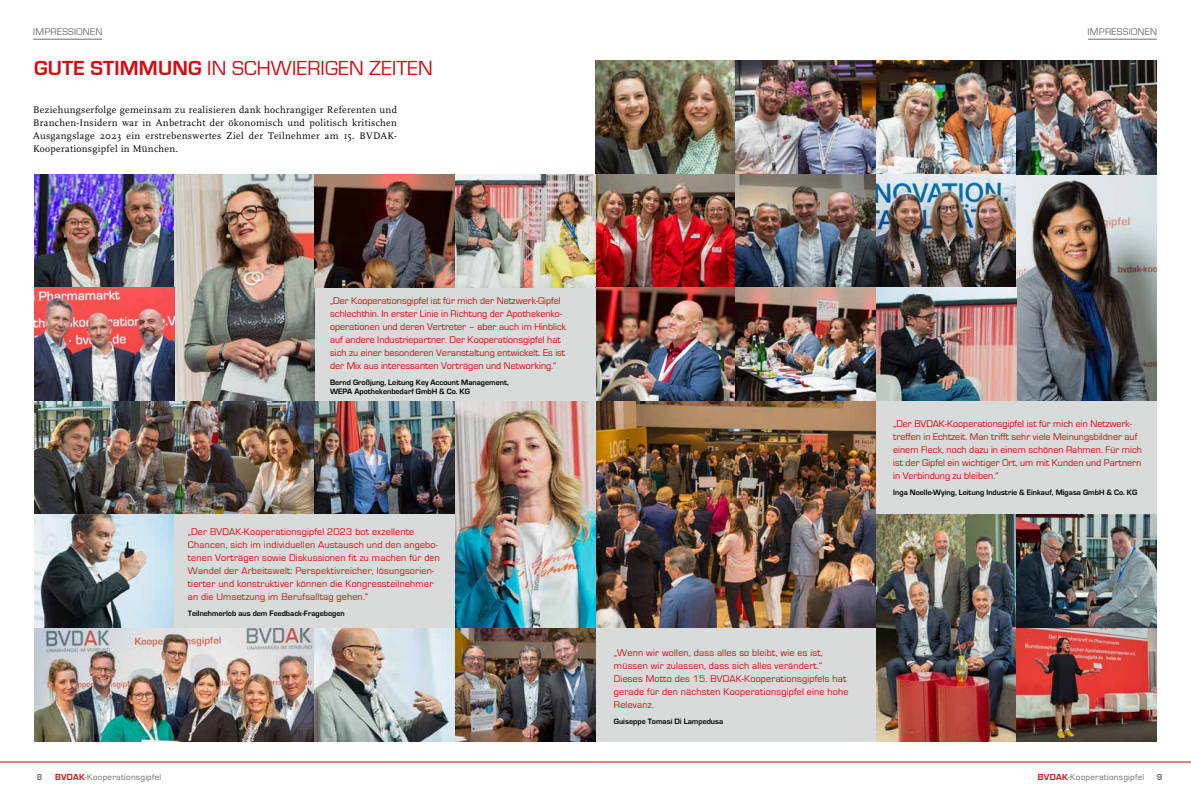
<style>
.page{position:relative;width:1191px;height:794px;background:#fff}
.page>*{position:absolute;margin:0;border:0;box-sizing:border-box;transform-origin:0 0}
.t1{font:21px "Eurostile";letter-spacing:.01em;color:#d40a11}
.t2{font:10px/13px "Eurostile";color:#d40a11}
.t3{font:10px/13px "Eurostile";letter-spacing:.02em;color:#d40a11}
.t4{font:10px/13px "Scala Pro";letter-spacing:.03em;color:#000;text-align:justify}
.t5{font:10px "Eurostile";letter-spacing:.03em;color:#6e6e6e}
.t6{font:9px "Eurostile";letter-spacing:.03em;color:#6e6e6e}
.t7{font:700 9px "Eurostile";color:#6e6e6e}
.t8{font:700 8px/9px "Eurostile";color:#000}
.s1{font-weight:700}
.s2{font-weight:700;color:#d40a11}
</style>
<div class="page">
<hr style="left:595px;top:761px;width:596px;height:1px;background:#d40a11">
<hr style="left:0;top:761px;width:595px;height:1px;background:#d40a11">
<img style="left:34px;top:174px;width:140px;height:114px">
<img style="left:595px;top:61px;width:141px;height:113px">
<img style="left:595px;top:174px;width:141px;height:114px">
<img style="left:174px;top:174px;width:141px;height:227px">
<img style="left:736px;top:61px;width:140px;height:113px">
<img style="left:736px;top:174px;width:140px;height:114px">
<img style="left:315px;top:174px;width:140px;height:114px">
<img style="left:876px;top:61px;width:140px;height:113px">
<img style="left:876px;top:174px;width:140px;height:114px">
<img style="left:455px;top:174px;width:140px;height:114px">
<img style="left:1016px;top:174px;width:141px;height:227px">
<img style="left:1016px;top:61px;width:141px;height:113px">
<img style="left:34px;top:288px;width:140px;height:113px">
<img style="left:595px;top:288px;width:141px;height:113px">
<img style="left:736px;top:288px;width:140px;height:113px">
<img style="left:876px;top:288px;width:140px;height:113px">
<div style="left:315px;top:288px;width:280px;height:113px;background:#d9dada"></div>
<img style="left:34px;top:401px;width:281px;height:113px">
<img style="left:595px;top:401px;width:281px;height:227px">
<img style="left:315px;top:401px;width:140px;height:113px">
<div style="left:876px;top:401px;width:281px;height:113px;background:#d9dada"></div>
<img style="left:455px;top:401px;width:140px;height:227px">
<img style="left:34px;top:514px;width:140px;height:114px">
<div style="left:174px;top:514px;width:281px;height:114px;background:#d9dada"></div>
<img style="left:876px;top:514px;width:140px;height:227px">
<img style="left:1016px;top:514px;width:141px;height:114px">
<img style="left:34px;top:628px;width:281px;height:113px">
<div style="left:595px;top:628px;width:281px;height:113px;background:#d9dada"></div>
<img style="left:315px;top:628px;width:140px;height:113px">
<img style="left:455px;top:628px;width:140px;height:113px">
<img style="left:1016px;top:628px;width:141px;height:113px">
<hr style="left:1088px;top:39px;width:69px;height:1px;background:#6e6e6e">
<hr style="left:33px;top:39px;width:69px;height:1px;background:#6e6e6e">
<p class="t5" style="left:33px;top:26px;width:71px">IMPRESSIONEN</p>
<p class="t5" style="left:1087px;top:26px;width:71px">IMPRESSIONEN</p>
<h1 class="t1" style="left:34px;top:57px;width:400px"><span class="s1">GUTE STIMMUNG</span> IN SCHWIERIGEN ZEITEN</h1>
<p class="t4" style="left:33px;top:103px;width:365px">Beziehungserfolge gemeinsam zu realisieren dank hochrangiger Referenten und Branchen-Insidern war in Anbetracht der ökonomisch und politisch kritischen Ausgangslage 2023 ein erstrebenswertes Ziel der Teilnehmer am 15. BVDAK-Kooperationsgipfel in München.</p>
<p class="t2" style="left:330px;top:294px;width:238px">„Der Kooperationsgipfel ist für mich der Netzwerk-Gipfel schlechthin. In erster Linie in Richtung der Apothekenko&shy;operationen und deren Vertreter – aber auch im Hinblick auf andere Industriepartner. Der Kooperationsgipfel hat sich zu einer besonderen Veranstaltung entwickelt. Es ist der Mix aus interessanten Vorträgen und Networking.“</p>
<p class="t8" style="left:330px;top:378px;width:180px">Bernd Großjung, Leitung Key Account Management,<br>WEPA Apothekenbedarf GmbH &amp; Co. KG</p>
<p class="t3" style="left:188px;top:525px;width:254px">„Der BVDAK-Kooperationsgipfel 2023 bot exzellente Chancen, sich im individuellen Austausch und den angebo&shy;tenen Vorträgen sowie Diskussionen fit zu machen für den Wandel der Arbeitswelt: Perspektivreicher, lösungsorien&shy;tierter und konstruktiver können die Kongressteilnehmer an die Umsetzung im Berufsalltag gehen.“</p>
<p class="t8" style="left:188px;top:609px;width:158px">Teilnehmerlob aus dem Feedback-Fragebogen</p>
<p class="t6" style="left:37px;top:772px;width:126px"><span class="s1">8</span> <span class="s2">BVDAK</span>-Kooperationsgipfel</p>
<p class="t2" style="left:893px;top:417px;width:250px">„Der BVDAK-Kooperationsgipfel ist für mich ein Netzwerk&shy;treffen in Echtzeit. Man trifft sehr viele Meinungsbildner auf einem Fleck, noch dazu in einem schönen Rahmen. Für mich ist der Gipfel ein wichtiger Ort, um mit Kunden und Partnern in Verbindung zu bleiben.“</p>
<p class="t8" style="left:893px;top:487px;width:245px">Inga Noelle-Wying, Leitung Industrie &amp; Einkauf, Migasa GmbH &amp; Co. KG</p>
<p class="t3" style="left:614px;top:646px;width:236px">„Wenn wir wollen, dass alles so bleibt, wie es ist, müssen wir zulassen, dass sich alles verändert.“ Dieses Motto des 15. BVDAK-Kooperationsgipfels hat gerade für den nächsten Kooperationsgipfel eine hohe Relevanz.</p>
<p class="t8" style="left:614px;top:717px;width:111px">Guiseppe Tomasi Di Lampedusa</p>
<p class="t6" style="left:1038px;top:772px;width:108px"><span class="s2">BVDAK</span>-Kooperationsgipfel</p>
<p class="t7" style="left:1157px;top:772px;width:7px">9</p>
</div>
